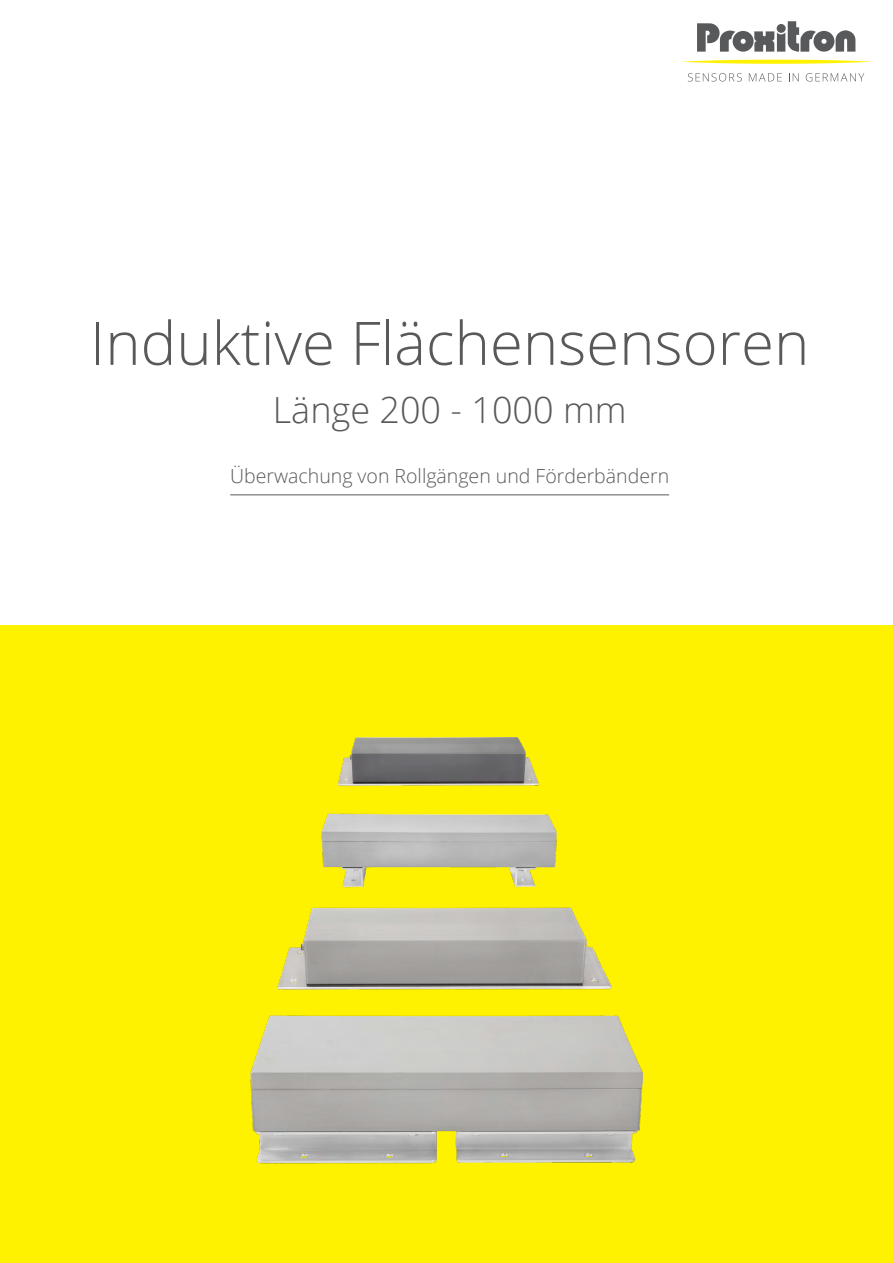
<style>
.page{position:relative;width:893px;height:1263px;background:#fff}
.page>*{position:absolute;margin:0;border:0;box-sizing:border-box;transform-origin:0 0}
.t1{font:300 60px "Open Sans";color:#58595b}
.t2{font:300 36px "Open Sans";color:#58595b}
.t3{font:300 19.5px "Open Sans";color:#58595b}
</style>
<div class="page">
<div style="left:0;top:625px;width:893px;height:638px;background:#fff200"></div>
<svg style="left:688px;top:73px;width:54px;height:9px"></svg>
<svg style="left:749px;top:73px;width:33px;height:8px"></svg>
<svg style="left:789px;top:73px;width:10px;height:8px"></svg>
<svg style="left:806px;top:73px;width:58px;height:9px"></svg>
<svg style="left:681px;top:60px;width:190px;height:4px"></svg>
<svg style="left:697px;top:21px;width:158px;height:31px"></svg>
<hr style="left:230px;top:495px;width:439px;height:1px;background:#58595b">
<img style="left:250px;top:738px;width:393px;height:425px">
<h1 class="t1" style="left:90px;top:302px;width:721px">Induktive Flächensensoren</h1>
<h2 class="t2" style="left:273px;top:385px;width:355px">Länge 200 - 1000 mm</h2>
<p class="t3" style="left:230px;top:462px;width:440px">Überwachung von Rollgängen und Förderbändern</p>
</div>
